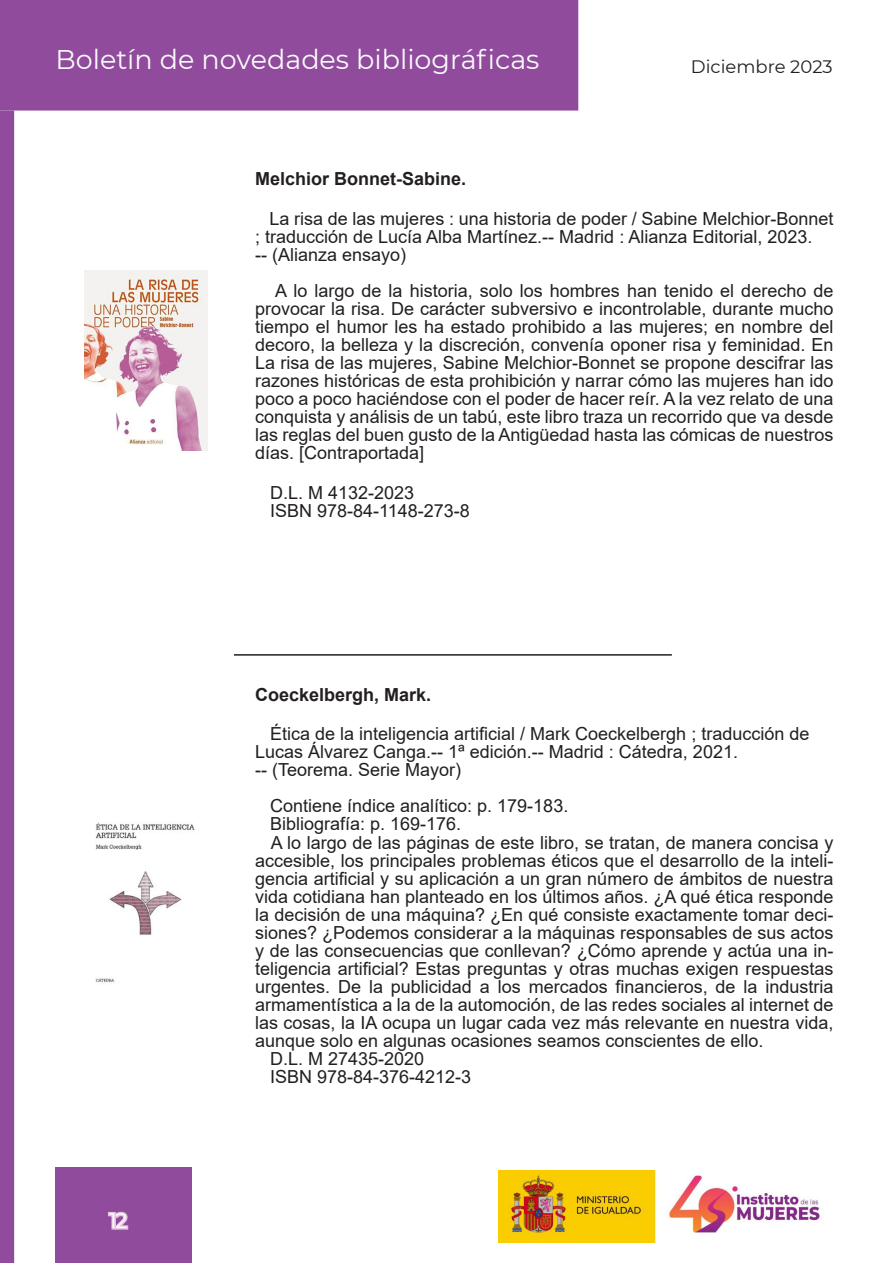
<style>
.page{position:relative;width:893px;height:1263px;background:#fff}
.page>*{position:absolute;margin:0;border:0;box-sizing:border-box;transform-origin:0 0}
.t1{font:27px "Montserrat";color:#fafafa}
.t2{font:21px "Montserrat";color:#fff}
.Cuerpo_de_texto{font:18px/18px "Arial";color:#231f20}
.Cuerpo_de_texto-2{font:700 18px "Arial";color:#231f20}
.t3{font:18px "Montserrat";color:#231f20}
</style>
<div class="page">
<div style="left:55px;top:1167px;width:136px;height:96px;background:#904b9d"></div>
<svg style="left:108px;top:1211px;width:21px;height:19px"></svg>
<div style="left:1px;top:1px;width:577px;height:109px;background:#904b9d"></div>
<div style="left:0;top:0;width:578px;height:111px;border:2px solid #904b9d"></div>
<hr style="left:234px;top:654px;width:438px;height:2px;background:#231f20">
<div style="left:0;top:111px;width:14px;height:1152px;background:#904b9d"></div>
<img style="left:499px;top:1170px;width:322px;height:72px">
<img style="left:85px;top:270px;width:122px;height:181px">
<img style="left:95px;top:822px;width:100px;height:160px">
<h1 class="t1" style="left:56px;top:40px;width:485px">Boletín de novedades bibliográficas</h1>
<p class="t3" style="left:691px;top:55px;width:143px">Diciembre 2023</p>
<p class="Cuerpo_de_texto-2" style="left:255px;top:166px;width:213px">Melchior Bonnet-Sabine.</p>
<p class="Cuerpo_de_texto" style="left:255px;top:209px;width:580px;text-indent:14px">La risa de las mujeres : una historia de poder / Sabine Melchior-Bonnet ; traducción de Lucía Alba Martínez.-- Madrid : Alianza Editorial, 2023.</p>
<p class="Cuerpo_de_texto" style="left:255px;top:245px;width:153px">-- (Alianza ensayo)</p>
<p class="Cuerpo_de_texto" style="left:255px;top:281px;width:580px;text-align:justify;text-indent:20px">A lo largo de la historia, solo los hombres han tenido el derecho de provocar la risa. De carácter subversivo e incontrolable, durante mucho tiempo el humor les ha estado prohibido a las mujeres; en nombre del decoro, la belleza y la discreción, convenía oponer risa y feminidad. En La risa de las mujeres, Sabine Melchior-Bonnet se propone descifrar las razones históricas de esta prohibición y narrar cómo las mujeres han ido poco a poco haciéndose con el poder de hacer reír. A la vez relato de una conquista y análisis de un tabú, este libro traza un recorrido que va desde las reglas del buen gusto de la Antigüedad hasta las cómicas de nuestros días. [Contraportada]</p>
<p class="Cuerpo_de_texto" style="left:270px;top:483px;width:146px">D.L. M 4132-2023</p>
<p class="Cuerpo_de_texto" style="left:270px;top:501px;width:201px">ISBN 978-84-1148-273-8</p>
<p class="t2" style="left:109px;top:1206px;width:20px">12</p>
<p class="Cuerpo_de_texto-2" style="left:255px;top:682px;width:178px">Coeckelbergh, Mark.</p>
<p class="Cuerpo_de_texto" style="left:255px;top:725px;width:556px;text-indent:15px">Ética de la inteligencia artificial / Mark Coeckelbergh ; traducción de<br>Lucas Álvarez Canga.-- 1ª edición.-- Madrid : Cátedra, 2021.</p>
<p class="Cuerpo_de_texto" style="left:255px;top:761px;width:208px">-- (Teorema. Serie Mayor)</p>
<p class="Cuerpo_de_texto" style="left:270px;top:797px;width:300px">Contiene índice analítico: p. 179-183.</p>
<p class="Cuerpo_de_texto" style="left:270px;top:815px;width:193px">Bibliografía: p. 169-176.</p>
<p class="Cuerpo_de_texto" style="left:255px;top:833px;width:580px;text-align:justify;text-indent:16px">A lo largo de las páginas de este libro, se tratan, de manera concisa y accesible, los principales problemas éticos que el desarrollo de la inteli&shy;gencia artificial y su aplicación a un gran número de ámbitos de nuestra vida cotidiana han planteado en los últimos años. ¿A qué ética responde la decisión de una máquina? ¿En qué consiste exactamente tomar deci&shy;siones? ¿Podemos considerar a la máquinas responsables de sus actos y de las consecuencias que conllevan? ¿Cómo aprende y actúa una in&shy;teligencia artificial? Estas preguntas y otras muchas exigen respuestas urgentes. De la publicidad a los mercados financieros, de la industria armamentística a la de la automoción, de las redes sociales al internet de las cosas, la IA ocupa un lugar cada vez más relevante en nuestra vida, aunque solo en algunas ocasiones seamos conscientes de ello.</p>
<p class="Cuerpo_de_texto" style="left:270px;top:1049px;width:156px">D.L. M 27435-2020</p>
<p class="Cuerpo_de_texto" style="left:270px;top:1067px;width:203px">ISBN 978-84-376-4212-3</p>
</div>
